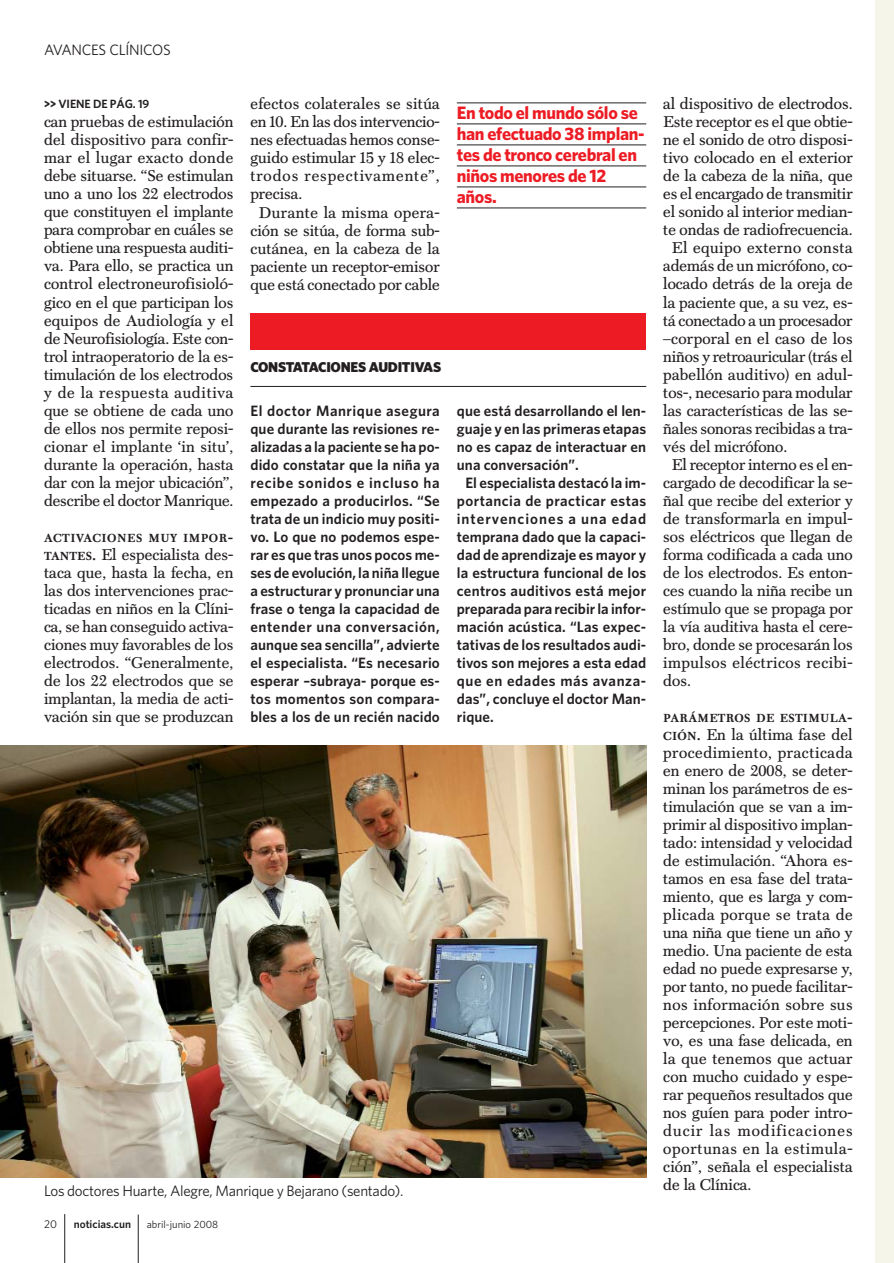
<style>
.page{position:relative;width:894px;height:1263px;background:#fff}
.page>*{position:absolute;margin:0;border:0;box-sizing:border-box;transform-origin:0 0}
.t1{font:700 18px/21px "Whitney";letter-spacing:-.02em;color:#ed1c24}
.t2{font:15.75px/18px "Scotch FB Text";color:#231f20;text-align:justify}
.t3{font:15.75px "Scotch FB Text";letter-spacing:.03em;color:#231f20}
.t4{font:15.75px "Scotch FB Text";letter-spacing:.02em;color:#231f20}
.t5{font:15.75px "Scotch FB Text";letter-spacing:.025em;color:#231f20}
.t6{font:15.75px "Scotch FB Text";letter-spacing:.06em;color:#231f20}
.t7{font:15.75px "Scotch FB Text";letter-spacing:.035em;color:#231f20}
.t8{font:600 15px/18px "Whitney";letter-spacing:.005em;color:#231f20;text-align:justify}
.t9{font:15px "Whitney";letter-spacing:-.02em;color:#231f20}
.t10{font:600 15px "Whitney";letter-spacing:.03em;color:#231f20}
.t11{font:600 15px "Whitney";letter-spacing:.065em;color:#231f20}
.t12{font:600 15px "Whitney";letter-spacing:.04em;color:#231f20}
.t13{font:900 14.25px "Whitney";letter-spacing:-.02em;color:#231f20}
.t14{font:600 12px "Whitney";letter-spacing:-.005em;color:#231f20}
.t15{font:700 11.85px "Scotch FB Text";letter-spacing:.03em;color:#231f20}
.t16{font:600 11.25px "Whitney";color:#231f20}
.t17{font:11.25px "Whitney";color:#231f20}
.t18{font:10.5px "Whitney";color:#231f20}
.s1{font-weight:900}
.s2{font-size:15.75px}
.s3{font-weight:700;font-size:11.85px}
.s4{font-weight:700}
</style>
<div class="page">
<div style="left:875px;top:0;width:18px;height:1262px;background:#f6f5ea"></div>
<hr style="left:138px;top:1214px;width:1px;height:48px;background:#231f20">
<hr style="left:64px;top:1213px;width:1px;height:49px;background:#231f20">
<img style="left:0;top:745px;width:646px;height:432px">
<div style="left:250px;top:313px;width:396px;height:36px;background:#ed1c24"></div>
<hr style="left:250px;top:386px;width:396px;height:1px;background:#231f20">
<hr style="left:456px;top:103px;width:190px;height:1px;background:#231f20">
<hr style="left:456px;top:124px;width:190px;height:1px;background:#231f20">
<hr style="left:456px;top:145px;width:190px;height:1px;background:#231f20">
<hr style="left:456px;top:166px;width:190px;height:1px;background:#231f20">
<hr style="left:456px;top:187px;width:190px;height:1px;background:#231f20">
<hr style="left:456px;top:208px;width:190px;height:1px;background:#231f20">
<p class="t9" style="left:44px;top:45px;width:128px">AVANCES CLÍNICOS</p>
<p class="t14" style="left:44px;top:99px;width:107px"><span class="s1">&gt;&gt;</span> VIENE DE PÁG. 19</p>
<p class="t2" style="left:44px;top:114px;width:191px">can pruebas de estimulación del dispositivo para confir&shy;mar el lugar exacto donde debe situarse. “Se estimulan uno a uno los 22 electrodos que constituyen el implante para comprobar en cuáles se obtiene una respuesta auditi&shy;va. Para ello, se practica un control electroneurofisioló&shy;gico en el que participan los equipos de Audiología y el de Neurofisiología. Este con&shy;trol intraoperatorio de la es&shy;timulación de los electrodos y de la respuesta auditiva que se obtiene de cada uno de ellos nos permite reposi&shy;cionar el implante ‘in situ’, durante la operación, hasta dar con la mejor ubicación”, describe el doctor Manrique.</p>
<p class="t15" style="left:44px;top:532px;width:191px">ACTIVACIONES MUY IMPOR<span class="s2">-</span></p>
<p class="t2" style="left:44px;top:546px;width:191px"><span class="s3">TANTES</span><span class="s4">.</span> El especialista des&shy;taca que, hasta la fecha, en las dos intervenciones prac&shy;ticadas en niños en la Clíni&shy;ca, se han conseguido activa&shy;ciones muy favorables de los electrodos. “Generalmente, de los 22 electrodos que se implantan, la media de acti&shy;vación sin que se produzcan</p>
<p class="t5" style="left:250px;top:97px;width:191px">efectos colaterales se sitúa</p>
<p class="t2" style="left:250px;top:114px;width:191px">en 10. En las dos intervencio-</p>
<p class="t2" style="left:250px;top:132px;width:191px">nes efectuadas hemos conse-</p>
<p class="t2" style="left:250px;top:150px;width:191px">guido estimular 15 y 18 elec-</p>
<p class="t6" style="left:250px;top:169px;width:191px">trodos respectivamente”,</p>
<p class="t2" style="left:250px;top:186px;width:53px">precisa.</p>
<p class="t3" style="left:259px;top:205px;width:182px">Durante la misma opera-</p>
<p class="t2" style="left:250px;top:222px;width:191px">ción se sitúa, de forma sub-</p>
<p class="t4" style="left:250px;top:241px;width:191px">cutánea, en la cabeza de la</p>
<p class="t2" style="left:250px;top:258px;width:191px">paciente un receptor-emisor</p>
<p class="t2" style="left:250px;top:276px;width:191px">que está conectado por cable</p>
<p class="t1" style="left:456px;top:103px;width:189px">En todo el mundo sólo se han efectuado 38 implan&shy;tes de tronco cerebral en niños menores de 12 años.</p>
<p class="t13" style="left:250px;top:361px;width:192px">CONSTATACIONES AUDITIVAS</p>
<p class="t8" style="left:250px;top:403px;width:191px">El doctor Manrique asegura que durante las revisiones re&shy;alizadas a la paciente se ha po&shy;dido constatar que la niña ya recibe sonidos e incluso ha empezado a producirlos. “Se trata de un indicio muy positi&shy;vo. Lo que no podemos espe&shy;rar es que tras unos pocos me&shy;ses de evolución, la niña llegue a estructurar y pronunciar una frase o tenga la capacidad de entender una conversación, aunque sea sencilla”, advierte el especialista. “Es necesario esperar –subraya- porque es&shy;tos momentos son compara&shy;bles a los de un recién nacido</p>
<p class="t8" style="left:456px;top:403px;width:191px">que está desarrollando el len-</p>
<p class="t8" style="left:456px;top:421px;width:191px">guaje y en las primeras etapas</p>
<p class="t8" style="left:456px;top:439px;width:191px">no es capaz de interactuar en</p>
<p class="t8" style="left:456px;top:457px;width:123px">una conversación”.</p>
<p class="t8" style="left:465px;top:475px;width:182px">El especialista destacó la im-</p>
<p class="t10" style="left:456px;top:495px;width:191px">portancia de practicar estas</p>
<p class="t11" style="left:456px;top:513px;width:191px">intervenciones a una edad</p>
<p class="t8" style="left:456px;top:529px;width:191px">temprana dado que la capaci-</p>
<p class="t8" style="left:456px;top:547px;width:191px">dad de aprendizaje es mayor y</p>
<p class="t8" style="left:456px;top:565px;width:191px">la estructura funcional de los</p>
<p class="t8" style="left:456px;top:583px;width:191px">centros auditivos está mejor</p>
<p class="t8" style="left:456px;top:601px;width:191px">preparada para recibir la infor-</p>
<p class="t8" style="left:456px;top:619px;width:191px">mación acústica. “Las expec-</p>
<p class="t8" style="left:456px;top:637px;width:191px">tativas de los resultados audi-</p>
<p class="t8" style="left:456px;top:655px;width:191px">tivos son mejores a esta edad</p>
<p class="t12" style="left:456px;top:675px;width:191px">que en edades más avanza-</p>
<p class="t8" style="left:456px;top:691px;width:191px">das”, concluye el doctor Man-</p>
<p class="t8" style="left:456px;top:709px;width:38px">rique.</p>
<p class="t9" style="left:44px;top:1185px;width:361px">Los doctores Huarte, Alegre, Manrique y Bejarano (sentado).</p>
<p class="t17" style="left:44px;top:1219px;width:14px">20</p>
<p class="t16" style="left:74px;top:1219px;width:59px">noticias.cun</p>
<p class="t18" style="left:147px;top:1220px;width:73px">abril-junio 2008</p>
<p class="t2" style="left:663px;top:96px;width:191px">al dispositivo de electrodos.</p>
<p class="t2" style="left:663px;top:114px;width:191px">Este receptor es el que obtie-</p>
<p class="t2" style="left:663px;top:132px;width:191px">ne el sonido de otro disposi-</p>
<p class="t2" style="left:663px;top:150px;width:191px">tivo colocado en el exterior</p>
<p class="t2" style="left:663px;top:168px;width:191px">de la cabeza de la niña, que</p>
<p class="t2" style="left:663px;top:186px;width:191px">es el encargado de transmitir</p>
<p class="t2" style="left:663px;top:204px;width:191px">el sonido al interior median-</p>
<p class="t2" style="left:663px;top:222px;width:191px">te ondas de radiofrecuencia.</p>
<p class="t7" style="left:671px;top:241px;width:182px">El equipo externo consta</p>
<p class="t2" style="left:663px;top:258px;width:191px">además de un micrófono, co-</p>
<p class="t2" style="left:663px;top:276px;width:191px">locado detrás de la oreja de</p>
<p class="t2" style="left:663px;top:294px;width:191px">la paciente que, a su vez, es-</p>
<p class="t2" style="left:663px;top:312px;width:191px">tá conectado a un procesador</p>
<p class="t4" style="left:663px;top:331px;width:191px">–corporal en el caso de los</p>
<p class="t2" style="left:663px;top:348px;width:191px">niños y retroauricular (trás el</p>
<p class="t2" style="left:663px;top:366px;width:191px">pabellón auditivo) en adul-</p>
<p class="t2" style="left:663px;top:384px;width:191px">tos-, necesario para modular</p>
<p class="t2" style="left:663px;top:402px;width:191px">las características de las se-</p>
<p class="t2" style="left:663px;top:420px;width:191px">ñales sonoras recibidas a tra-</p>
<p class="t2" style="left:663px;top:438px;width:126px">vés del micrófono.</p>
<p class="t2" style="left:671px;top:456px;width:182px">El receptor interno es el en-</p>
<p class="t2" style="left:663px;top:474px;width:191px">cargado de decodificar la se-</p>
<p class="t2" style="left:663px;top:492px;width:191px">ñal que recibe del exterior y</p>
<p class="t2" style="left:663px;top:510px;width:191px">de transformarla en impul-</p>
<p class="t2" style="left:663px;top:528px;width:191px">sos eléctricos que llegan de</p>
<p class="t2" style="left:663px;top:546px;width:191px">forma codificada a cada uno</p>
<p class="t2" style="left:663px;top:564px;width:191px">de los electrodos. Es enton-</p>
<p class="t2" style="left:663px;top:582px;width:191px">ces cuando la niña recibe un</p>
<p class="t2" style="left:663px;top:600px;width:191px">estímulo que se propaga por</p>
<p class="t2" style="left:663px;top:618px;width:191px">la vía auditiva hasta el cere-</p>
<p class="t2" style="left:663px;top:636px;width:191px">bro, donde se procesarán los</p>
<p class="t3" style="left:663px;top:655px;width:191px">impulsos eléctricos recibi-</p>
<p class="t2" style="left:663px;top:672px;width:29px">dos.</p>
<p class="t15" style="left:663px;top:712px;width:191px">PARÁMETROS DE ESTIMULA<span class="s2">-</span></p>
<p class="t2" style="left:663px;top:726px;width:191px"><span class="s3">CIÓN</span><span class="s4">.</span> En la última fase del procedimiento, practicada en enero de 2008, se deter&shy;minan los parámetros de es&shy;timulación que se van a im&shy;primir al dispositivo implan&shy;tado: intensidad y velocidad de estimulación. “Ahora es&shy;tamos en esa fase del trata&shy;miento, que es larga y com&shy;plicada porque se trata de una niña que tiene un año y medio. Una paciente de esta edad no puede expresarse y, por tanto, no puede facilitar&shy;nos información sobre sus percepciones. Por este moti&shy;vo, es una fase delicada, en la que tenemos que actuar con mucho cuidado y espe&shy;rar pequeños resultados que nos guíen para poder intro&shy;ducir las modificaciones oportunas en la estimula&shy;ción”, señala el especialista de la Clínica.</p>
</div>
